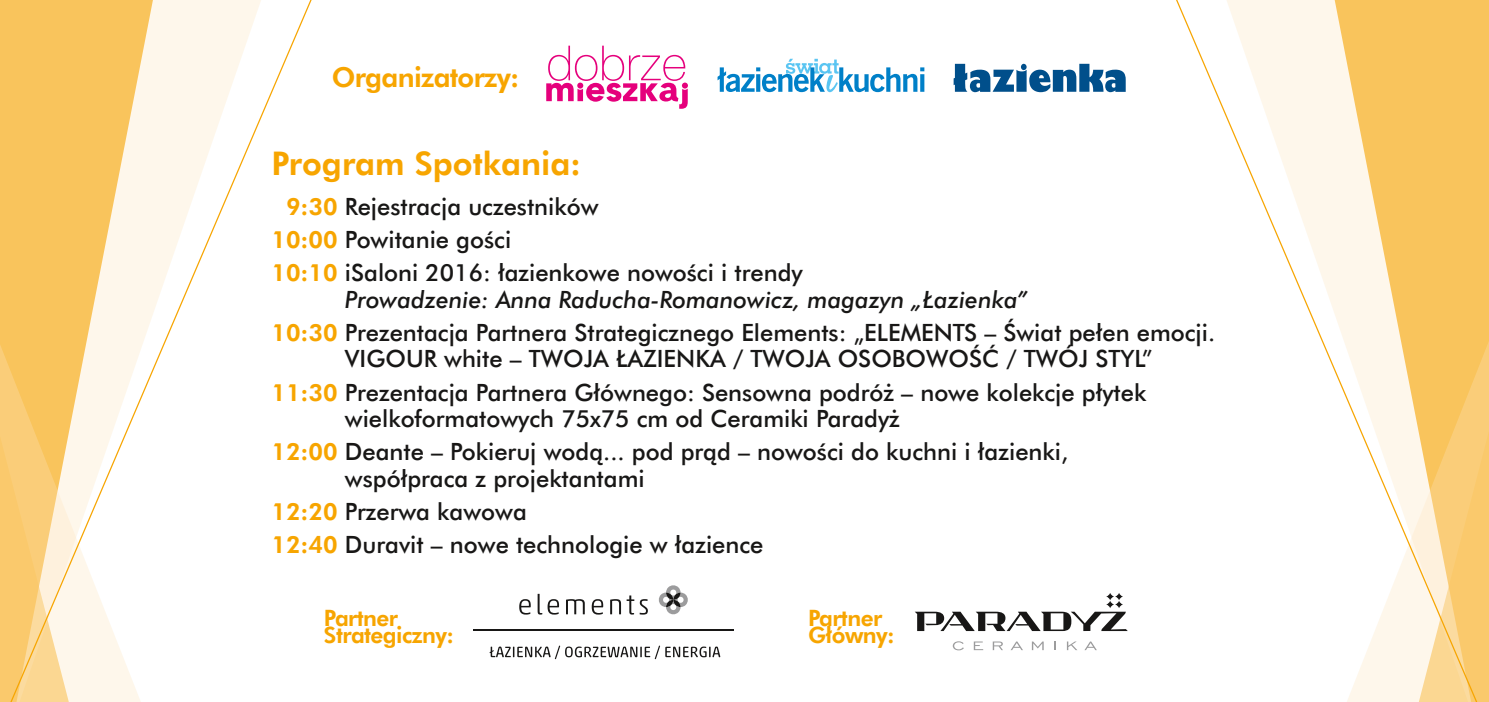
<style>
.page{position:relative;width:1489px;height:702px;background:#fff}
.page>*{position:absolute;margin:0;border:0;box-sizing:border-box;transform-origin:0 0}
.t1{font:32.5px "Futura Hv EU";color:#f7a500}
.t2{font:27.5px "Futura Hv EU";letter-spacing:-.025em;color:#f7a500}
.Paragraph_Style_1{font:23.75px/26.2px "Futura Md EU";color:#181716}
.Paragraph_Style_1-2{font:italic 23.75px/26.2px "Futura Md EU";color:#181716}
.t3{font:22.5px/17.5px "Futura Hv EU";letter-spacing:-.025em;color:#f7a500}
.s1{font-family:"Futura Hv EU";color:#f7a500}
.s2{font-family:"Futura Hv EU";font-style:normal;color:#f7a500}
.s3{font-style:normal}
</style>
<div class="page">
<svg style="left:1176px;top:0;width:312px;height:702px"></svg>
<svg style="left:0;top:0;width:312px;height:702px"></svg>
<svg style="left:953px;top:64px;width:172px;height:28px"></svg>
<svg style="left:952px;top:641px;width:11px;height:9px"></svg>
<svg style="left:973px;top:641px;width:10px;height:9px"></svg>
<svg style="left:992px;top:641px;width:10px;height:9px"></svg>
<svg style="left:1011px;top:641px;width:11px;height:9px"></svg>
<svg style="left:1031px;top:641px;width:12px;height:9px"></svg>
<svg style="left:1067px;top:641px;width:10px;height:9px"></svg>
<svg style="left:1084px;top:641px;width:12px;height:9px"></svg>
<svg style="left:1106px;top:593px;width:7px;height:7px"></svg>
<svg style="left:1115px;top:593px;width:7px;height:7px"></svg>
<svg style="left:1106px;top:600px;width:7px;height:8px"></svg>
<svg style="left:1115px;top:600px;width:7px;height:8px"></svg>
<svg style="left:915px;top:611px;width:212px;height:20px"></svg>
<hr style="left:473px;top:629px;width:260px;height:1px;background:#181716">
<svg style="left:519px;top:599px;width:11px;height:15px"></svg>
<svg style="left:537px;top:593px;width:22px;height:21px"></svg>
<svg style="left:566px;top:599px;width:18px;height:15px"></svg>
<svg style="left:591px;top:599px;width:12px;height:15px"></svg>
<svg style="left:610px;top:595px;width:38px;height:19px"></svg>
<svg style="left:489px;top:645px;width:231px;height:14px"></svg>
<svg style="left:658px;top:585px;width:30px;height:30px"></svg>
<svg style="left:546px;top:46px;width:142px;height:63px"></svg>
<svg style="left:717px;top:59px;width:207px;height:33px"></svg>
<p class="t2" style="left:332px;top:60px;width:189px">Organizatorzy:</p>
<p class="t1" style="left:271px;top:144px;width:311px">Program Spotkania:</p>
<p class="Paragraph_Style_1" style="left:286px;top:194px;width:314px"><span class="s1">9:30</span> Rejestracja uczestników</p>
<p class="Paragraph_Style_1" style="left:271px;top:227px;width:241px"><span class="s1">10:00</span> Powitanie gości</p>
<p class="Paragraph_Style_1-2" style="left:345px;top:261px;width:684px;text-indent:-73px"><span class="s2">10:10</span> <span class="s3">iSaloni 2016: łazienkowe nowości i trendy<br></span>Prowadzenie: Anna Raducha-Romanowicz, magazyn „Łazienka”</p>
<p class="Paragraph_Style_1" style="left:271px;top:320px;width:945px;text-align:center"><span class="s1">10:30</span> Prezentacja Partnera Strategicznego Elements: „ELEMENTS – Świat pełen emocji.<br>VIGOUR white – TWOJA ŁAZIENKA / TWOJA OSOBOWOŚĆ / TWÓJ STYL”</p>
<p class="Paragraph_Style_1" style="left:345px;top:380px;width:802px;text-indent:-73px"><span class="s1">11:30</span> Prezentacja Partnera Głównego: Sensowna podróż – nowe kolekcje płytek wielkoformatowych 75x75 cm od Ceramiki Paradyż</p>
<p class="Paragraph_Style_1" style="left:345px;top:439px;width:724px;text-indent:-73px"><span class="s1">12:00</span> Deante – Pokieruj wodą... pod prąd – nowości do kuchni i łazienki, współpraca z projektantami</p>
<p class="Paragraph_Style_1" style="left:271px;top:499px;width:257px"><span class="s1">12:20</span> Przerwa kawowa</p>
<p class="Paragraph_Style_1" style="left:271px;top:532px;width:493px"><span class="s1">12:40</span> Duravit – nowe technologie w łazience</p>
<p class="t3" style="left:324px;top:609px;width:131px">Partner<br>Strategiczny:</p>
<p class="t3" style="left:808px;top:609px;width:88px">Partner<br>Główny:</p>
</div>
